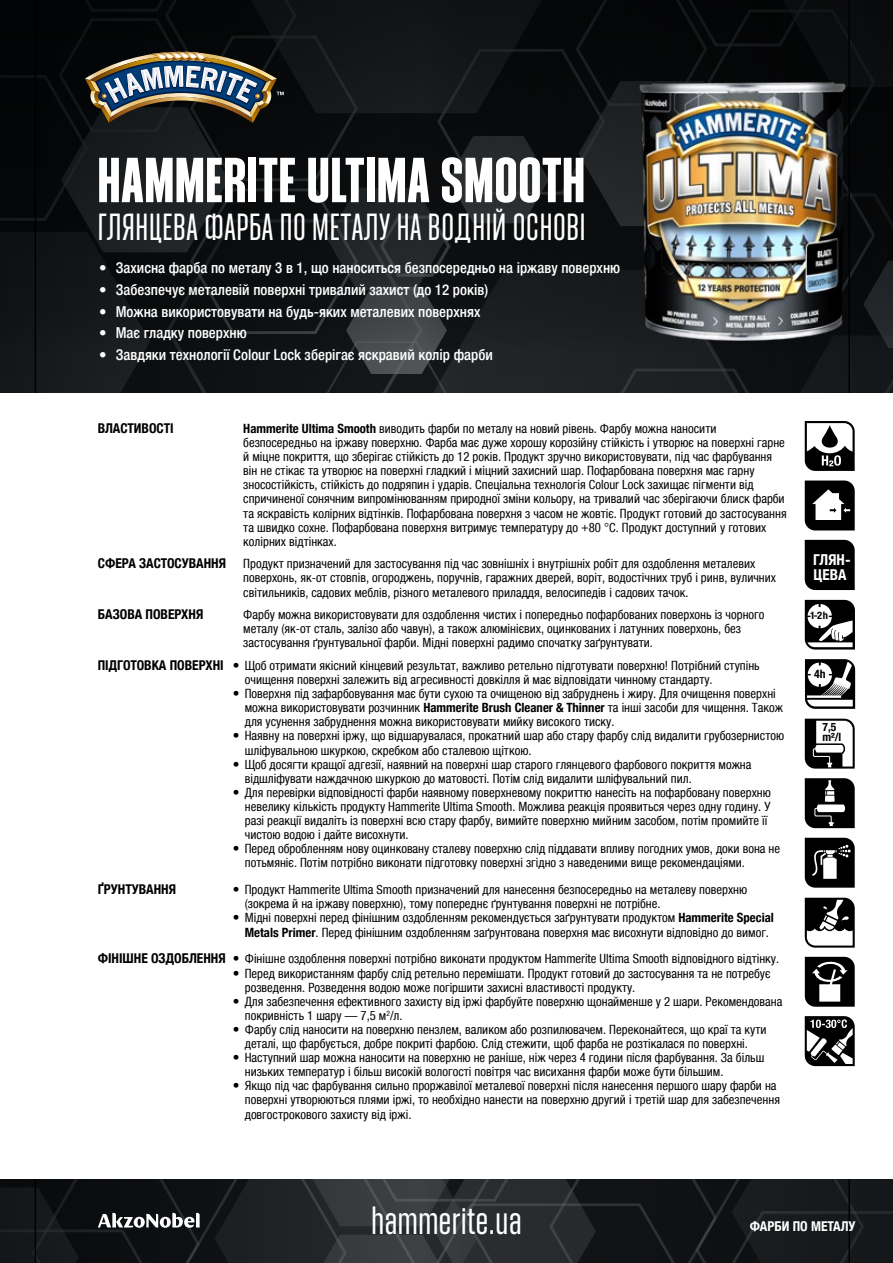
<style>
.page{position:relative;width:893px;height:1263px;background:#fff}
.page>*{position:absolute;margin:0;border:0;box-sizing:border-box;transform-origin:0 0}
.t1{font:900 55.5px "Athletic Pro";letter-spacing:.02em;color:#fff}
.t2{font:300 34.5px "Athletic Pro";letter-spacing:.02em;color:#fff}
.t3{font:300 33px "Athletic Pro";letter-spacing:.02em;color:#fff}
.t4{font:500 condensed 15px "Helvetica Neue LTCYR";color:#fff}
.t5{font:700 condensed 15px/15px "Helvetica Neue";letter-spacing:.01em;color:#fff}
.t6{font:700 condensed 13.5px "Helvetica Neue";color:#000}
.t7{font:700 condensed 13.5px "Helvetica Neue";color:#fff}
.t8{font:condensed 12.75px/14.1px "Helvetica Neue LTCYR";color:#000}
.t9{font:700 condensed 11.55px/10.1px "Helvetica Neue LT Pro";color:#000}
.t10{font:700 condensed 10.35px "Helvetica Neue LT Pro";color:#000}
.s1{font-family:"Helvetica Neue";font-weight:700}
.s2{font-family:"Helvetica Neue";font-weight:700;font-size:13.5px}
</style>
<div class="page">
<svg style="left:0;top:1179px;width:893px;height:84px;background:#1e2124"></svg>
<svg style="left:0;top:0;width:893px;height:392px;background:#151719"></svg>
<svg style="left:805px;top:898px;width:50px;height:50px"></svg>
<svg style="left:805px;top:838px;width:50px;height:50px;background:#353535"></svg>
<svg style="left:805px;top:778px;width:50px;height:50px;background:#2e2e2e"></svg>
<svg style="left:805px;top:719px;width:50px;height:50px"></svg>
<div style="left:805px;top:540px;width:50px;height:50px;background:#000"></div>
<svg style="left:805px;top:480px;width:50px;height:50px"></svg>
<svg style="left:805px;top:957px;width:50px;height:50px"></svg>
<svg style="left:805px;top:421px;width:50px;height:50px"></svg>
<svg style="left:805px;top:600px;width:50px;height:49px"></svg>
<svg style="left:805px;top:659px;width:50px;height:50px"></svg>
<svg style="left:805px;top:1016px;width:50px;height:50px"></svg>
<img style="left:610px;top:56px;width:262px;height:297px">
<h1 class="t1" style="left:98px;top:149px;width:489px">HAMMERITE ULTIMA SMOOTH</h1>
<h3 class="t3" style="left:98px;top:208px;width:489px">ГЛЯНЦЕВА ФАРБА ПО МЕТАЛУ НА ВОДНІЙ ОСНОВІ</h3>
<p class="t4" style="left:99px;top:260px;width:522px">• Захисна фарба по металу 3 в 1, що наноситься безпосередньо на іржаву поверхню</p>
<p class="t4" style="left:99px;top:282px;width:390px">• Забезпечує металевій поверхні тривалий захист (до 12 років)</p>
<p class="t4" style="left:99px;top:303px;width:383px">• Можна використовувати на будь-яких металевих поверхнях</p>
<p class="t4" style="left:99px;top:325px;width:149px">• Має гладку поверхню</p>
<p class="t4" style="left:99px;top:346px;width:395px">• Завдяки технології Colour Lock зберігає яскравий колір фарби</p>
<p class="t6" style="left:98px;top:417px;width:77px">ВЛАСТИВОСТІ</p>
<p class="t8" style="left:243px;top:421px;width:545px"><span class="s1">Hammerite Ultima Smooth</span> виводить фарби по металу на новий рівень. Фарбу можна наносити безпосередньо на іржаву поверхню. Фарба має дуже хорошу корозійну стійкість і утворює на поверхні гарне й міцне покриття, що зберігає стійкість до 12 років. Продукт зручно використовувати, під час фарбування він не стікає та утворює на поверхні гладкий і міцний захисний шар. Пофарбована поверхня має гарну зносостійкість, стійкість до подряпин і ударів. Спеціальна технологія Colour Lock захищає пігменти від спричиненої сонячним випромінюванням природної зміни кольору, на тривалий час зберігаючи блиск фарби та яскравість колірних відтінків. Пофарбована поверхня з часом не жовтіє. Продукт готовий до застосування та швидко сохне. Пофарбована поверхня витримує температуру до +80 °C. Продукт доступний у готових колірних відтінках.</p>
<p class="t6" style="left:98px;top:552px;width:130px">СФЕРА ЗАСТОСУВАННЯ</p>
<p class="t8" style="left:243px;top:557px;width:534px">Продукт призначений для застосування під час зовнішніх і внутрішніх робіт для оздоблення металевих поверхонь, як-от стовпів, огороджень, поручнів, гаражних дверей, воріт, водостічних труб і ринв, вуличних світильників, садових меблів, різного металевого приладдя, велосипедів і садових тачок.</p>
<p class="t6" style="left:98px;top:603px;width:107px">БАЗОВА ПОВЕРХНЯ</p>
<p class="t8" style="left:243px;top:608px;width:523px">Фарбу можна використовувати для оздоблення чистих і попередньо пофарбованих поверхонь із чорного металу (як-от сталь, залізо або чавун), а також алюмінієвих, оцинкованих і латунних поверхонь, без застосування ґрунтувальної фарби. Мідні поверхні радимо спочатку заґрунтувати.</p>
<p class="t8" style="left:245px;top:658px;width:516px;text-indent:-147px"><span class="s2">ПІДГОТОВКА ПОВЕРХНІ •</span> Щоб отримати якісний кінцевий результат, важливо ретельно підготувати поверхню! Потрібний ступінь очищення поверхні залежить від агресивності довкілля й має відповідати чинному стандарту.</p>
<p class="t8" style="left:245px;top:687px;width:540px;text-indent:-12px"><span class="s2">•</span> Поверхня під зафарбовування має бути сухою та очищеною від забруднень і жиру. Для очищення поверхні можна використовувати розчинник <span class="s1">Hammerite Brush Cleaner &amp; Thinner</span> та інші засоби для чищення. Також для усунення забруднення можна використовувати мийку високого тиску.</p>
<p class="t8" style="left:245px;top:729px;width:541px;text-indent:-12px"><span class="s2">•</span> Наявну на поверхні іржу, що відшарувалася, прокатний шар або стару фарбу слід видалити грубозернистою шліфувальною шкуркою, скребком або сталевою щіткою.</p>
<p class="t8" style="left:245px;top:757px;width:508px;text-indent:-12px"><span class="s2">•</span> Щоб досягти кращої адгезії, наявний на поверхні шар старого глянцевого фарбового покриття можна відшліфувати наждачною шкуркою до матовості. Потім слід видалити шліфувальний пил.</p>
<p class="t8" style="left:245px;top:785px;width:528px;text-indent:-12px"><span class="s2">•</span> Для перевірки відповідності фарби наявному поверхневому покриттю нанесіть на пофарбовану поверхню невелику кількість продукту Hammerite Ultima Smooth. Можлива реакція проявиться через одну годину. У разі реакції видаліть із поверхні всю стару фарбу, вимийте поверхню мийним засобом, потім промийте її чистою водою і дайте висохнути.</p>
<p class="t8" style="left:245px;top:842px;width:537px;text-indent:-12px"><span class="s2">•</span> Перед обробленням нову оцинковану сталеву поверхню слід піддавати впливу погодних умов, доки вона не потьмяніє. Потім потрібно виконати підготовку поверхні згідно з наведеними вище рекомендаціями.</p>
<p class="t6" style="left:98px;top:878px;width:80px">ҐРУНТУВАННЯ</p>
<p class="t8" style="left:245px;top:883px;width:504px;text-indent:-12px"><span class="s2">•</span> Продукт Hammerite Ultima Smooth призначений для нанесення безпосередньо на металеву поверхню (зокрема й на іржаву поверхню), тому попереднє ґрунтування поверхні не потрібне.</p>
<p class="t8" style="left:233px;top:911px;width:543px;text-align:center"><span class="s2">•</span> Мідні поверхні перед фінішним оздобленням рекомендується заґрунтувати продуктом <span class="s1">Hammerite Special<br>Metals Primer</span>. Перед фінішним оздобленням заґрунтована поверхня має висохнути відповідно до вимог.</p>
<p class="t8" style="left:98px;top:952px;width:683px"><span class="s2">ФІНІШНЕ ОЗДОБЛЕННЯ •</span> Фінішне оздоблення поверхні потрібно виконати продуктом Hammerite Ultima Smooth відповідного відтінку.</p>
<p class="t8" style="left:245px;top:966px;width:527px;text-indent:-12px"><span class="s2">•</span> Перед використанням фарбу слід ретельно перемішати. Продукт готовий до застосування та не потребує розведення. Розведення водою може погіршити захисні властивості продукту.</p>
<p class="t8" style="left:245px;top:994px;width:539px;text-indent:-12px"><span class="s2">•</span> Для забезпечення ефективного захисту від іржі фарбуйте поверхню щонайменше у 2 шари. Рекомендована покривність 1 шару — 7,5 м<sup>2</sup>/л.</p>
<p class="t8" style="left:233px;top:1022px;width:535px;text-align:center"><span class="s2">•</span> Фарбу слід наносити на поверхню пензлем, валиком або розпилювачем. Переконайтеся, що краї та кути деталі, що фарбується, добре покриті фарбою. Слід стежити, щоб фарба не розтікалася по поверхні.</p>
<p class="t8" style="left:245px;top:1051px;width:521px;text-indent:-12px"><span class="s2">•</span> Наступний шар можна наносити на поверхню не раніше, ніж через 4 години після фарбування. За більш низьких температур і більш високій вологості повітря час висихання фарби може бути більшим.</p>
<p class="t8" style="left:245px;top:1079px;width:537px;text-indent:-12px"><span class="s2">•</span> Якщо під час фарбування сильно проржавілої металевої поверхні після нанесення першого шару фарби на поверхні утворюються плями іржі, то необхідно нанести на поверхню другий і третій шар для забезпечення довгострокового захисту від іржі.</p>
<p class="t5" style="left:813px;top:551px;width:39px">ГЛЯН-<br>ЦЕВА</p>
<p class="t10" style="left:810px;top:609px;width:20px">1-2 h</p>
<p class="t9" style="left:814px;top:669px;width:13px">4h</p>
<p class="t9" style="left:822px;top:722px;width:20px">7,5 m²/l</p>
<h2 class="t2" style="left:372px;top:1201px;width:151px">hammerite.ua</h2>
<p class="t7" style="left:750px;top:1215px;width:107px">ФАРБИ ПО МЕТАЛУ</p>
</div>
